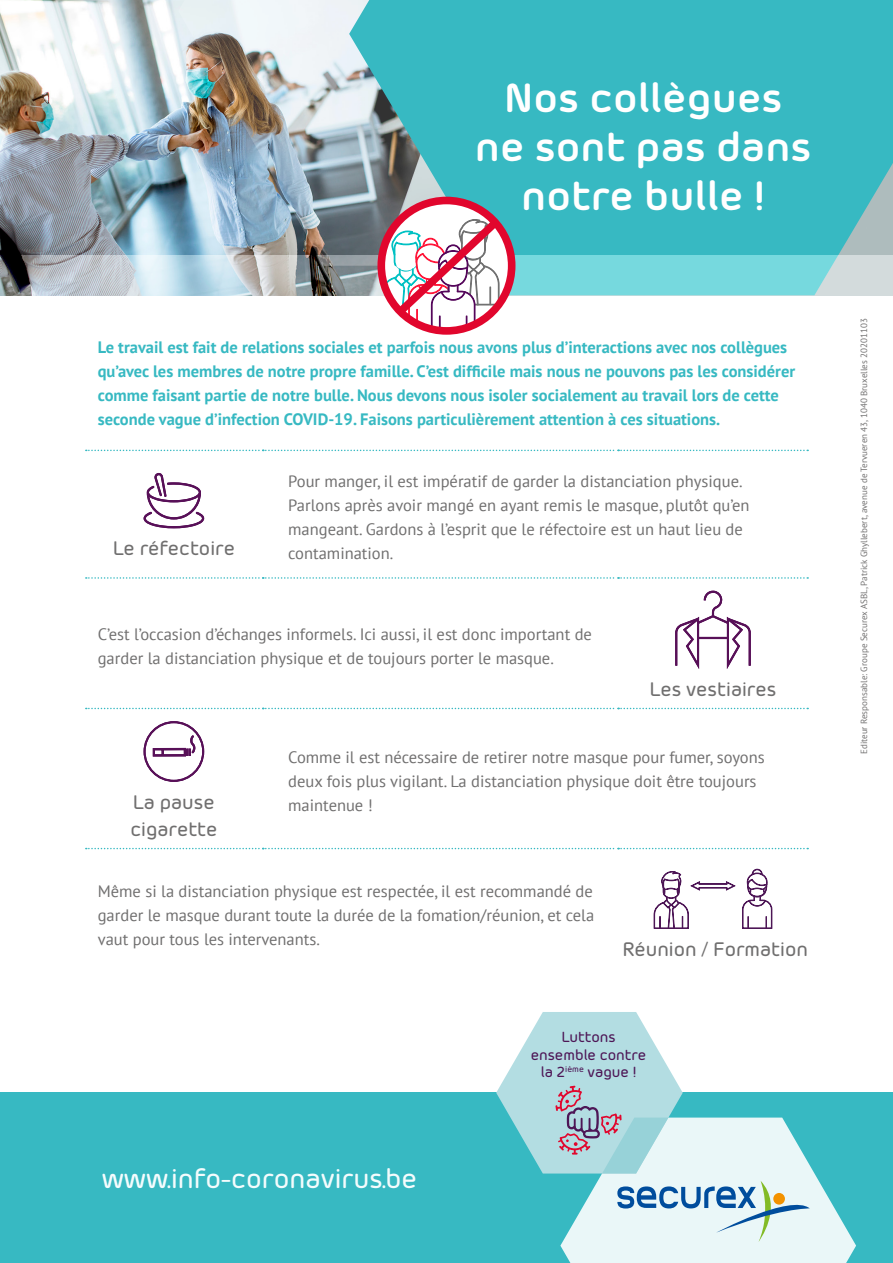
<style>
.page{position:relative;width:893px;height:1263px;background:#fff}
.page>*{position:absolute;margin:0;border:0;box-sizing:border-box;transform-origin:0 0}
.t1{font:700 40.5px/48.6px "Morebi Rounded";color:#fff;text-align:center}
.t2{font:500 27px "Morebi Rounded";color:#f4fcfd}
.t3{font:500 19.5px/27px "Morebi Rounded";color:#706f6f}
.t4{font:16.5px/24px "PT Sans";color:#706f6f}
.t5{font:700 16.5px/24px "PT Sans";color:#37b9c2}
.t6{font:500 14.55px/17.4px "Morebi Rounded";color:#4d1656;text-align:center}
.t7{font:9px "PT Sans";color:#706f6f}
</style>
<div class="page">
<div style="left:0;top:1093px;width:893px;height:170px;background:#37b9c2"></div>
<img style="left:0;top:0;width:178px;height:255px">
<svg style="left:86px;top:577px;width:722px;height:2px"></svg>
<svg style="left:86px;top:450px;width:722px;height:1px"></svg>
<svg style="left:86px;top:708px;width:722px;height:1px"></svg>
<svg style="left:86px;top:848px;width:722px;height:1px"></svg>
<svg style="left:143px;top:473px;width:61px;height:56px"></svg>
<svg style="left:675px;top:590px;width:76px;height:78px"></svg>
<svg style="left:143px;top:721px;width:61px;height:61px"></svg>
<svg style="left:653px;top:871px;width:83px;height:58px"></svg>
<svg style="left:742px;top:868px;width:31px;height:61px"></svg>
<img style="left:178px;top:0;width:171px;height:255px">
<svg style="left:349px;top:0;width:544px;height:255px;background:#40b6be"></svg>
<svg style="left:0;top:255px;width:893px;height:40px;background:#98c6cb"></svg>
<svg style="left:381px;top:198px;width:131px;height:131px"></svg>
<div style="left:377px;top:197px;width:138px;height:138px;border:8px solid #e1062d;border-radius:50%"></div>
<svg style="left:381px;top:213px;width:123px;height:116px"></svg>
<svg style="left:496px;top:1012px;width:360px;height:251px"></svg>
<h1 class="t1" style="left:475px;top:70px;width:338px">Nos collègues ne sont pas dans notre bulle !</h1>
<p class="t5" style="left:98px;top:335px;width:699px">Le travail est fait de relations sociales et parfois nous avons plus d’interactions avec nos collègues qu’avec les membres de notre propre famille. C’est difficile mais nous ne pouvons pas les considérer comme faisant partie de notre bulle. Nous devons nous isoler socialement au travail lors de cette seconde vague d’infection COVID-19. Faisons particulièrement attention à ces situations.</p>
<p class="t3" style="left:113px;top:533px;width:124px">Le réfectoire</p>
<p class="t4" style="left:288px;top:468px;width:463px">Pour manger, il est impératif de garder la distanciation physique.<br>Parlons après avoir mangé en ayant remis le masque, plutôt qu’en mangeant. Gardons à l’esprit que le réfectoire est un haut lieu de contamination.</p>
<p class="t4" style="left:98px;top:621px;width:496px">C’est l’occasion d’échanges informels. Ici aussi, il est donc important de garder la distanciation physique et de toujours porter le masque.</p>
<p class="t3" style="left:650px;top:674px;width:128px">Les vestiaires</p>
<p class="t3" style="left:130px;top:787px;width:89px">La pause cigarette</p>
<p class="t4" style="left:288px;top:745px;width:478px">Comme il est nécessaire de retirer notre masque pour fumer, soyons deux fois plus vigilant. La distanciation physique doit être toujours maintenue !</p>
<p class="t4" style="left:98px;top:878px;width:498px;text-align:justify">Même si la distanciation physique est respectée, il est recommandé de garder le masque durant toute la durée de la fomation/réunion, et cela vaut pour tous les intervenants.</p>
<p class="t3" style="left:622px;top:934px;width:187px">Réunion / Formation</p>
<h2 class="t2" style="left:102px;top:1159px;width:317px">www.info-coronavirus.be</h2>
<p class="t6" style="left:531px;top:1027px;width:117px">Luttons ensemble contre la 2<sup>ième</sup> vague !</p>
<p class="t7" style="left:858px;top:754px;width:437px;rotate:-90deg">Editeur Responsable: Groupe Securex ASBL, Patrick Ghyllebert, avenue de Tervueren 43, 1040 Bruxelles 20201103</p>
</div>
